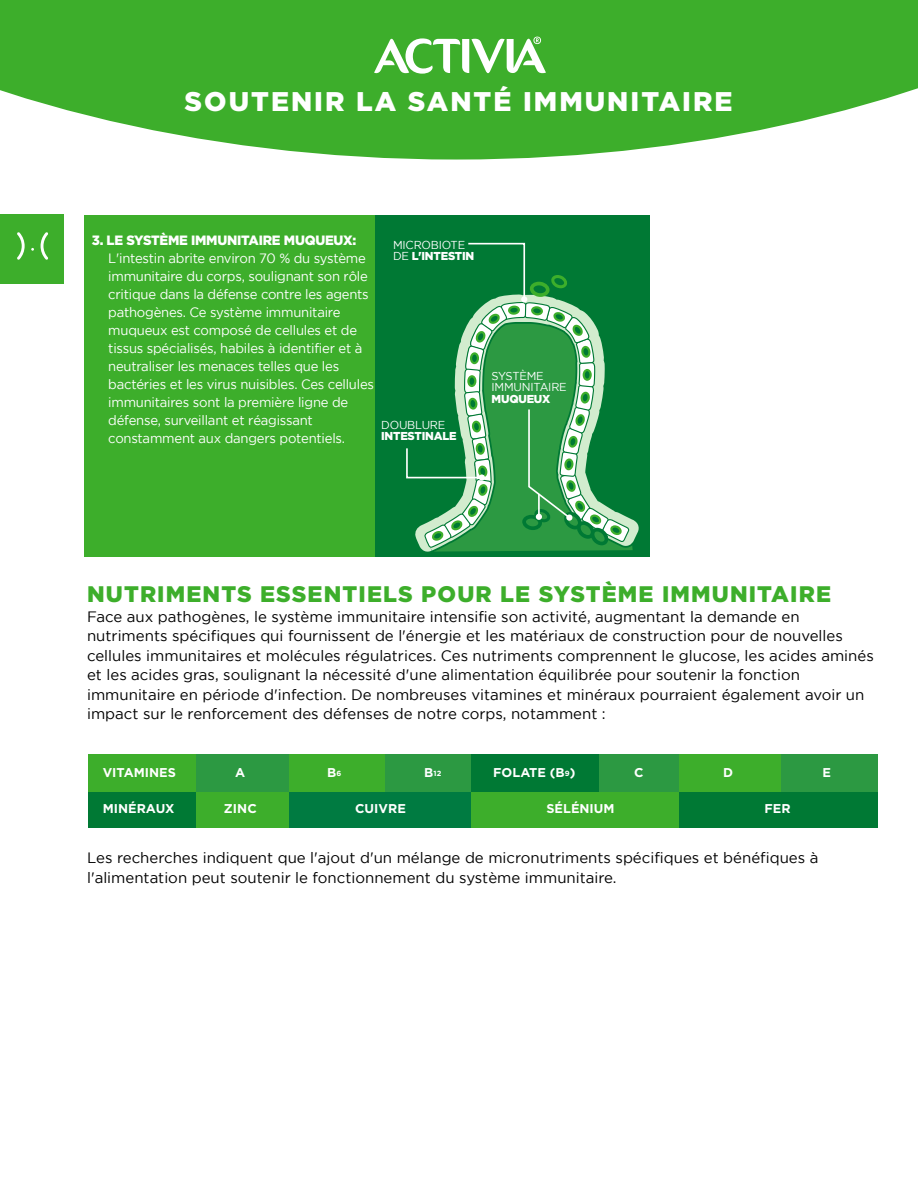
<style>
.page{position:relative;width:918px;height:1188px;background:#fff}
.page>*{position:absolute;margin:0;border:0;box-sizing:border-box;transform-origin:0 0}
.t1{font:900 27px "Gotham";letter-spacing:.075em;color:#fff}
.t2{font:900 22.5px "Gotham";letter-spacing:.05em;color:#3dae2b}
.t3{font:15px/19.5px "Gotham";color:#000}
.t4{font:13.5px/18px "Gotham";letter-spacing:-.015em;color:#fff}
.t5{font:900 13.5px "Gotham";letter-spacing:-.015em;color:#fff}
.t6{font:700 12.75px "Gotham";color:#fff}
.t7{font:11.55px/11.6px "Gotham";letter-spacing:-.015em;color:#fff}
.t8{font:900 11.55px "Gotham";letter-spacing:-.015em;color:#fff}
.t9{font:700 7.5px "Gotham";color:#fff}
.s1{font-weight:900}
.s2{font-size:7.5px}
.s3{font-size:12.75px}
</style>
<div class="page">
<svg style="left:0;top:0;width:918px;height:160px;background:#5aba4a"></svg>
<div style="left:0;top:214px;width:63px;height:69px;background:#3dae2b"></div>
<svg style="left:17px;top:232px;width:31px;height:28px"></svg>
<svg style="left:374px;top:37px;width:172px;height:37px"></svg>
<div style="left:88px;top:754px;width:790px;height:73px;background:#2c9942"></div>
<div style="left:88px;top:754px;width:692px;height:73px;background:#3dae2b"></div>
<div style="left:88px;top:754px;width:590px;height:73px;background:#2c9942"></div>
<div style="left:88px;top:754px;width:510px;height:73px;background:#007934"></div>
<div style="left:88px;top:754px;width:382px;height:73px;background:#2c9942"></div>
<div style="left:88px;top:754px;width:297px;height:73px;background:#3dae2b"></div>
<div style="left:88px;top:754px;width:201px;height:73px;background:#2c9942"></div>
<div style="left:88px;top:754px;width:108px;height:73px;background:#3dae2b"></div>
<div style="left:88px;top:793px;width:790px;height:35px;background:#007934"></div>
<div style="left:88px;top:793px;width:590px;height:35px;background:#3dae2b"></div>
<div style="left:88px;top:793px;width:383px;height:35px;background:#007b41"></div>
<div style="left:88px;top:793px;width:200px;height:35px;background:#3dae2b"></div>
<div style="left:88px;top:793px;width:107px;height:35px;background:#007934"></div>
<div style="left:375px;top:215px;width:275px;height:342px;background:#007934"></div>
<svg style="left:421px;top:518px;width:218px;height:34px"></svg>
<svg style="left:406px;top:242px;width:224px;height:307px"></svg>
<div style="left:84px;top:215px;width:291px;height:342px;background:#3dae2b"></div>
<h1 class="t1" style="left:185px;top:86px;width:549px">SOUTENIR LA SANTÉ IMMUNITAIRE</h1>
<p class="t5" style="left:92px;top:232px;width:266px">3. LE SYSTÈME IMMUNITAIRE MUQUEUX:</p>
<p class="t4" style="left:108px;top:249px;width:267px">L'intestin abrite environ 70 % du système immunitaire du corps, soulignant son rôle critique dans la défense contre les agents pathogènes. Ce système immunitaire muqueux est composé de cellules et de tissus spécialisés, habiles à identifier et à neutraliser les menaces telles que les bactéries et les virus nuisibles. Ces cellules immunitaires sont la première ligne de défense, surveillant et réagissant constamment aux dangers potentiels.</p>
<p class="t7" style="left:393px;top:239px;width:83px">MICROBIOTE<br>DE <span class="s1">L'INTESTIN</span></p>
<p class="t7" style="left:381px;top:418px;width:66px">DOUBLURE</p>
<p class="t8" style="left:381px;top:429px;width:77px">INTESTINALE</p>
<p class="t7" style="left:492px;top:370px;width:77px">SYSTÈME<br>IMMUNITAIRE</p>
<p class="t8" style="left:492px;top:392px;width:60px">MUQUEUX</p>
<h2 class="t2" style="left:87px;top:581px;width:745px">NUTRIMENTS ESSENTIELS POUR LE SYSTÈME IMMUNITAIRE</h2>
<p class="t3" style="left:87px;top:606px;width:788px">Face aux pathogènes, le système immunitaire intensifie son activité, augmentant la demande en nutriments spécifiques qui fournissent de l'énergie et les matériaux de construction pour de nouvelles cellules immunitaires et molécules régulatrices. Ces nutriments comprennent le glucose, les acides aminés et les acides gras, soulignant la nécessité d'une alimentation équilibrée pour soutenir la fonction immunitaire en période d'infection. De nombreuses vitamines et minéraux pourraient également avoir un impact sur le renforcement des défenses de notre corps, notamment :</p>
<p class="t6" style="left:103px;top:765px;width:75px">VITAMINES</p>
<p class="t6" style="left:103px;top:801px;width:73px">MINÉRAUX</p>
<p class="t6" style="left:235px;top:765px;width:12px">A</p>
<p class="t6" style="left:224px;top:801px;width:34px">ZINC</p>
<p class="t6" style="left:493px;top:765px;width:84px">FOLATE (B<span class="s2">9</span>)</p>
<p class="t6" style="left:634px;top:765px;width:11px">C</p>
<p class="t6" style="left:723px;top:765px;width:11px">D</p>
<p class="t6" style="left:822px;top:765px;width:10px">E</p>
<p class="t6" style="left:327px;top:765px;width:16px">B<span class="s2">6</span></p>
<p class="t9" style="left:424px;top:769px;width:18px"><span class="s3">B</span>12</p>
<p class="t6" style="left:355px;top:801px;width:52px">CUIVRE</p>
<p class="t6" style="left:546px;top:801px;width:70px">SÉLÉNIUM</p>
<p class="t6" style="left:764px;top:801px;width:28px">FER</p>
<p class="t3" style="left:87px;top:848px;width:733px">Les recherches indiquent que l'ajout d'un mélange de micronutriments spécifiques et bénéfiques à l'alimentation peut soutenir le fonctionnement du système immunitaire.</p>
</div>
